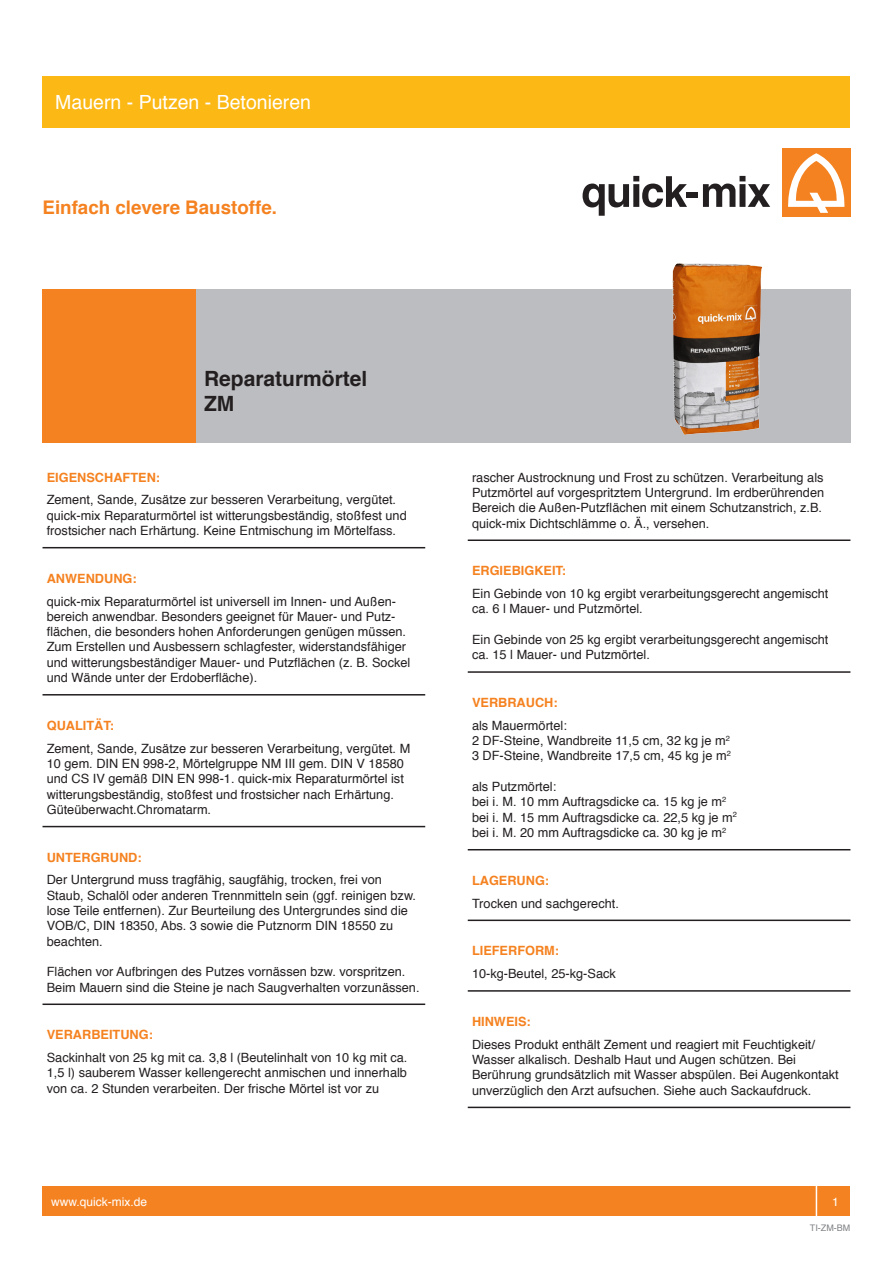
<style>
.page{position:relative;width:893px;height:1263px;background:#fff}
.page>*{position:absolute;margin:0;border:0;box-sizing:border-box;transform-origin:0 0}
.t1{font:700 21px "Helvetica";color:#231f20}
.t2{font:19.5px "Helvetica";color:#fff}
.t3{font:700 18.75px "Helvetica";color:#f58220}
.t4{font:12.75px/15.3px "Helvetica";color:#231f20}
.t5{font:700 12.75px "Helvetica";color:#f58220}
.t6{font:12px "Helvetica";color:#fff}
.t7{font:9px "Helvetica";color:#808285}
</style>
<div class="page">
<div style="left:43px;top:77px;width:807px;height:51px;background:#fcb814"></div>
<svg style="left:583px;top:176px;width:104px;height:40px"></svg>
<div style="left:686px;top:192px;width:12px;height:6px;background:#231f20"></div>
<svg style="left:703px;top:176px;width:67px;height:31px"></svg>
<div style="left:782px;top:149px;width:68px;height:68px;background:#f58220"></div>
<svg style="left:788px;top:153px;width:57px;height:60px"></svg>
<div style="left:43px;top:1186px;width:807px;height:30px;background:#f58220"></div>
<div style="left:816px;top:1181px;width:39px;height:40px;border:2px solid #fff"></div>
<div style="left:191px;top:289px;width:659px;height:153px;background:#bcbdc0"></div>
<div style="left:43px;top:289px;width:153px;height:153px;background:#f58220"></div>
<img style="left:672px;top:263px;width:90px;height:172px">
<hr style="left:43px;top:547px;width:382px;height:1px;background:#231f20">
<hr style="left:43px;top:694px;width:382px;height:1px;background:#231f20">
<hr style="left:43px;top:826px;width:382px;height:1px;background:#231f20">
<hr style="left:43px;top:1003px;width:382px;height:2px;background:#231f20">
<hr style="left:468px;top:539px;width:382px;height:2px;background:#231f20">
<hr style="left:468px;top:671px;width:382px;height:2px;background:#231f20">
<hr style="left:468px;top:849px;width:382px;height:1px;background:#231f20">
<hr style="left:468px;top:919px;width:382px;height:2px;background:#231f20">
<hr style="left:468px;top:990px;width:382px;height:2px;background:#231f20">
<hr style="left:468px;top:1107px;width:382px;height:1px;background:#231f20">
<p class="t2" style="left:55px;top:87px;width:257px">Mauern - Putzen - Betonieren</p>
<p class="t3" style="left:43px;top:192px;width:236px">Einfach clevere Baustoffe.</p>
<p class="t1" style="left:204px;top:361px;width:165px">Reparaturmörtel</p>
<p class="t1" style="left:204px;top:387px;width:32px">ZM</p>
<p class="t5" style="left:47px;top:467px;width:115px">EIGENSCHAFTEN:</p>
<p class="t4" style="left:47px;top:493px;width:361px">Zement, Sande, Zusätze zur besseren Verarbeitung, vergütet. quick-mix Reparaturmörtel ist witterungsbeständig, stoßfest und frostsicher nach Erhärtung. Keine Entmischung im Mörtelfass.</p>
<p class="t5" style="left:47px;top:568px;width:91px">ANWENDUNG:</p>
<p class="t4" style="left:47px;top:594px;width:365px">quick-mix Reparaturmörtel ist universell im Innen- und Außen&shy;bereich anwendbar. Besonders geeignet für Mauer- und Putz&shy;flächen, die besonders hohen Anforderungen genügen müssen.<br>Zum Erstellen und Ausbessern schlagfester, widerstandsfähiger und witterungsbeständiger Mauer- und Putzflächen (z. B. Sockel und Wände unter der Erdoberfläche).</p>
<p class="t5" style="left:47px;top:715px;width:69px">QUALITÄT:</p>
<p class="t4" style="left:47px;top:741px;width:365px">Zement, Sande, Zusätze zur besseren Verarbeitung, vergütet. M 10 gem. DIN EN 998-2, Mörtelgruppe NM III gem. DIN V 18580 und CS IV gemäß DIN EN 998-1. quick-mix Reparaturmörtel ist witterungsbeständig, stoßfest und frostsicher nach Erhärtung.<br>Güteüberwacht.Chromatarm.</p>
<p class="t5" style="left:47px;top:847px;width:96px">UNTERGRUND:</p>
<p class="t4" style="left:47px;top:873px;width:371px">Der Untergrund muss tragfähig, saugfähig, trocken, frei von Staub, Schalöl oder anderen Trennmitteln sein (ggf. reinigen bzw. lose Teile entfernen). Zur Beurteilung des Untergrundes sind die VOB/C, DIN 18350, Abs. 3 sowie die Putznorm DIN 18550 zu beachten.</p>
<p class="t4" style="left:47px;top:964px;width:374px">Flächen vor Aufbringen des Putzes vornässen bzw. vorspritzen.<br>Beim Mauern sind die Steine je nach Saugverhalten vorzunässen.</p>
<p class="t5" style="left:47px;top:1024px;width:108px">VERARBEITUNG:</p>
<p class="t4" style="left:47px;top:1050px;width:362px;text-align:justify">Sackinhalt von 25 kg mit ca. 3,8 l (Beutelinhalt von 10 kg mit ca.<br>1,5 l) sauberem Wasser kellengerecht anmischen und innerhalb von ca. 2 Stunden verarbeiten. Der frische Mörtel ist vor zu</p>
<p class="t4" style="left:472px;top:470px;width:354px">rascher Austrocknung und Frost zu schützen. Verarbeitung als Putzmörtel auf vorgespritztem Untergrund. Im erdberührenden Bereich die Außen-Putzflächen mit einem Schutzanstrich, z.B. quick-mix Dichtschlämme o. Ä., versehen.</p>
<p class="t5" style="left:472px;top:560px;width:96px">ERGIEBIGKEIT:</p>
<p class="t4" style="left:472px;top:586px;width:358px">Ein Gebinde von 10 kg ergibt verarbeitungsgerecht angemischt ca. 6 l Mauer- und Putzmörtel.</p>
<p class="t4" style="left:472px;top:632px;width:358px">Ein Gebinde von 25 kg ergibt verarbeitungsgerecht angemischt ca. 15 l Mauer- und Putzmörtel.</p>
<p class="t5" style="left:472px;top:692px;width:87px">VERBRAUCH:</p>
<p class="t4" style="left:472px;top:718px;width:96px">als Mauermörtel:</p>
<p class="t4" style="left:472px;top:733px;width:259px">2 DF-Steine, Wandbreite 11,5 cm, 32 kg je m<sup>2</sup></p>
<p class="t4" style="left:472px;top:749px;width:260px">3 DF-Steine, Wandbreite 17,5 cm, 45 kg je m<sup>2</sup></p>
<p class="t4" style="left:472px;top:779px;width:86px">als Putzmörtel:</p>
<p class="t4" style="left:472px;top:795px;width:256px">bei i. M. 10 mm Auftragsdicke ca. 15 kg je m<sup>2</sup></p>
<p class="t4" style="left:472px;top:810px;width:266px">bei i. M. 15 mm Auftragsdicke ca. 22,5 kg je m<sup>2</sup></p>
<p class="t4" style="left:472px;top:825px;width:256px">bei i. M. 20 mm Auftragsdicke ca. 30 kg je m<sup>2</sup></p>
<p class="t5" style="left:472px;top:870px;width:79px">LAGERUNG:</p>
<p class="t4" style="left:472px;top:896px;width:148px">Trocken und sachgerecht.</p>
<p class="t5" style="left:472px;top:941px;width:89px">LIEFERFORM:</p>
<p class="t4" style="left:472px;top:966px;width:145px">10-kg-Beutel, 25-kg-Sack</p>
<p class="t5" style="left:472px;top:1011px;width:60px">HINWEIS:</p>
<p class="t4" style="left:472px;top:1037px;width:368px">Dieses Produkt enthält Zement und reagiert mit Feuchtigkeit/ Wasser alkalisch. Deshalb Haut und Augen schützen. Bei Berührung grundsätzlich mit Wasser abspülen. Bei Augenkontakt unverzüglich den Arzt aufsuchen. Siehe auch Sackaufdruck.</p>
<p class="t6" style="left:51px;top:1192px;width:98px">www.quick-mix.de</p>
<p class="t6" style="left:832px;top:1192px;width:8px">1</p>
<p class="t7" style="left:810px;top:1221px;width:42px">TI-ZM-BM</p>
</div>
